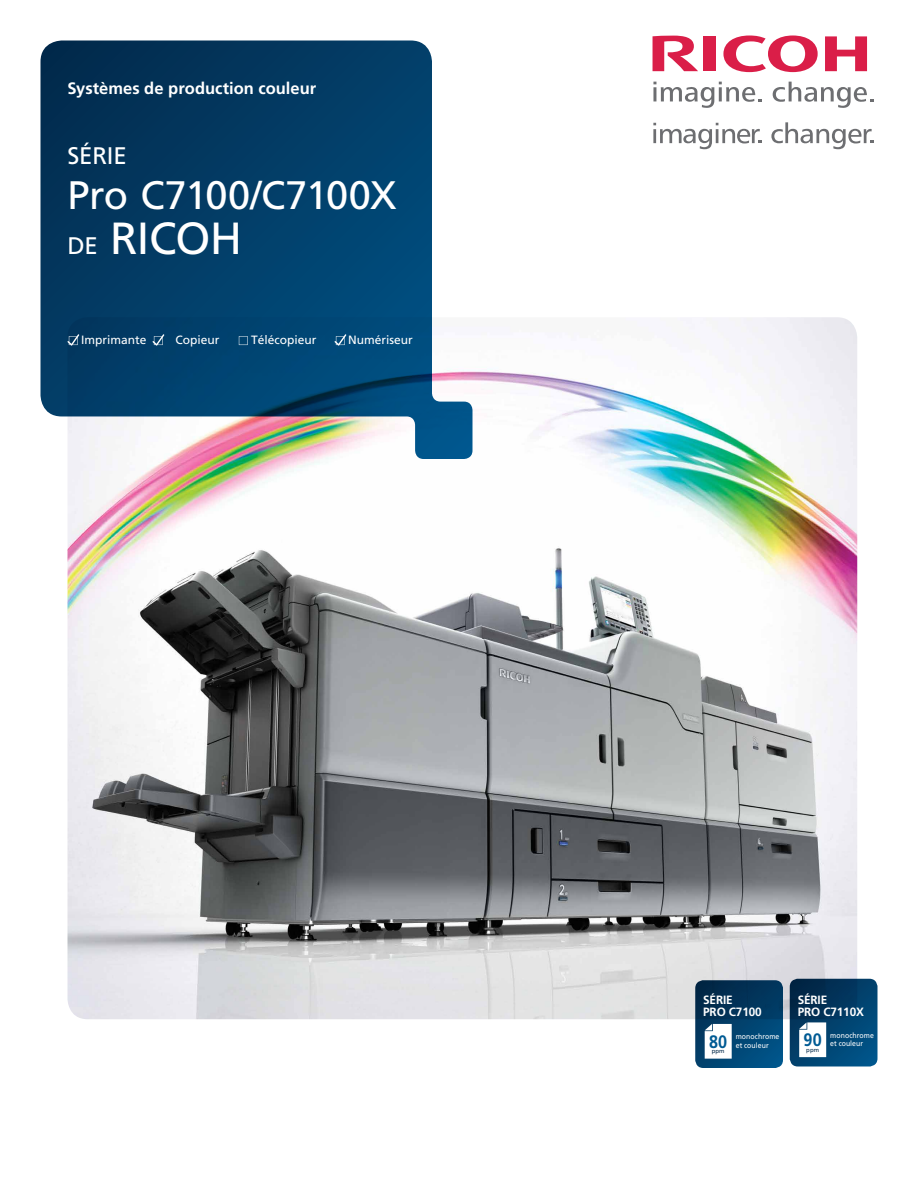
<style>
.page{position:relative;width:918px;height:1188px;background:#fff}
.page>*{position:absolute;margin:0;border:0;box-sizing:border-box;transform-origin:0 0}
.t1{font:45px "Frutiger LT Std";letter-spacing:-.01em;color:#fff}
.t2{font:39.75px "Frutiger LT Std";letter-spacing:-.02em;color:#fff}
.t3{font:24px "Frutiger LT Std";letter-spacing:-.01em;color:#fff}
.t4{font:700 18px "Frutiger LT Std";color:#005b94;scale:.9 1}
.t5{font:700 16.5px "Frutiger LT Std";color:#fff}
.t6{font:12px "Frutiger LT Std";color:#fff}
.t7{font:700 12px/12px "Frutiger LT Std";letter-spacing:-.01em;color:#fff}
.t8{font:7.5px "Frutiger LT Std";letter-spacing:.01em;color:#fff;scale:.92 1}
.t9{font:6px "Frutiger LT Std";letter-spacing:.01em;color:#002849}
.s1{font-size:24px}
</style>
<div class="page">
<img style="left:68px;top:317px;width:789px;height:702px">
<svg style="left:40px;top:40px;width:432px;height:419px;background:#2b5b7e"></svg>
<svg style="left:68px;top:334px;width:11px;height:12px"></svg>
<svg style="left:153px;top:334px;width:11px;height:12px"></svg>
<svg style="left:239px;top:336px;width:9px;height:9px"></svg>
<svg style="left:335px;top:334px;width:11px;height:12px"></svg>
<svg style="left:695px;top:980px;width:88px;height:88px;background:#033d67"></svg>
<svg style="left:705px;top:1024px;width:27px;height:35px"></svg>
<svg style="left:790px;top:979px;width:88px;height:87px;background:#033f69"></svg>
<svg style="left:799px;top:1022px;width:27px;height:35px"></svg>
<svg style="left:723px;top:35px;width:95px;height:37px"></svg>
<svg style="left:825px;top:36px;width:42px;height:35px"></svg>
<div style="left:704px;top:36px;width:12px;height:35px;background:#da1e48"></div>
<svg style="left:653px;top:36px;width:45px;height:35px"></svg>
<svg style="left:653px;top:82px;width:109px;height:26px"></svg>
<svg style="left:773px;top:82px;width:101px;height:26px"></svg>
<svg style="left:653px;top:123px;width:109px;height:26px"></svg>
<svg style="left:771px;top:122px;width:103px;height:27px"></svg>
<h3 class="t5" style="left:68px;top:78px;width:250px">Systèmes de production couleur</h3>
<h3 class="t3" style="left:68px;top:141px;width:61px">SÉRIE</h3>
<h2 class="t2" style="left:68px;top:172px;width:331px">Pro C7100/C7100X</h2>
<h1 class="t1" style="left:68px;top:212px;width:176px"><span class="s1">DE</span> RICOH</h1>
<p class="t6" style="left:81px;top:333px;width:67px">Imprimante</p>
<p class="t6" style="left:176px;top:333px;width:46px">Copieur</p>
<p class="t6" style="left:251px;top:333px;width:67px">Télécopieur</p>
<p class="t6" style="left:348px;top:333px;width:66px">Numériseur</p>
<p class="t7" style="left:703px;top:994px;width:60px">SÉRIE<br>PRO C7100</p>
<p class="t8" style="left:736px;top:1032px;width:49px">monochrome</p>
<h3 class="t4" style="left:709px;top:1031px;width:22px">80</h3>
<p class="t8" style="left:736px;top:1041px;width:37px">et couleur</p>
<p class="t9" style="left:712px;top:1048px;width:14px">ppm</p>
<p class="t7" style="left:798px;top:994px;width:68px">SÉRIE<br>PRO C7110X</p>
<p class="t8" style="left:830px;top:1031px;width:49px">monochrome</p>
<h3 class="t4" style="left:804px;top:1029px;width:22px">90</h3>
<p class="t8" style="left:830px;top:1039px;width:37px">et couleur</p>
<p class="t9" style="left:806px;top:1046px;width:14px">ppm</p>
</div>
